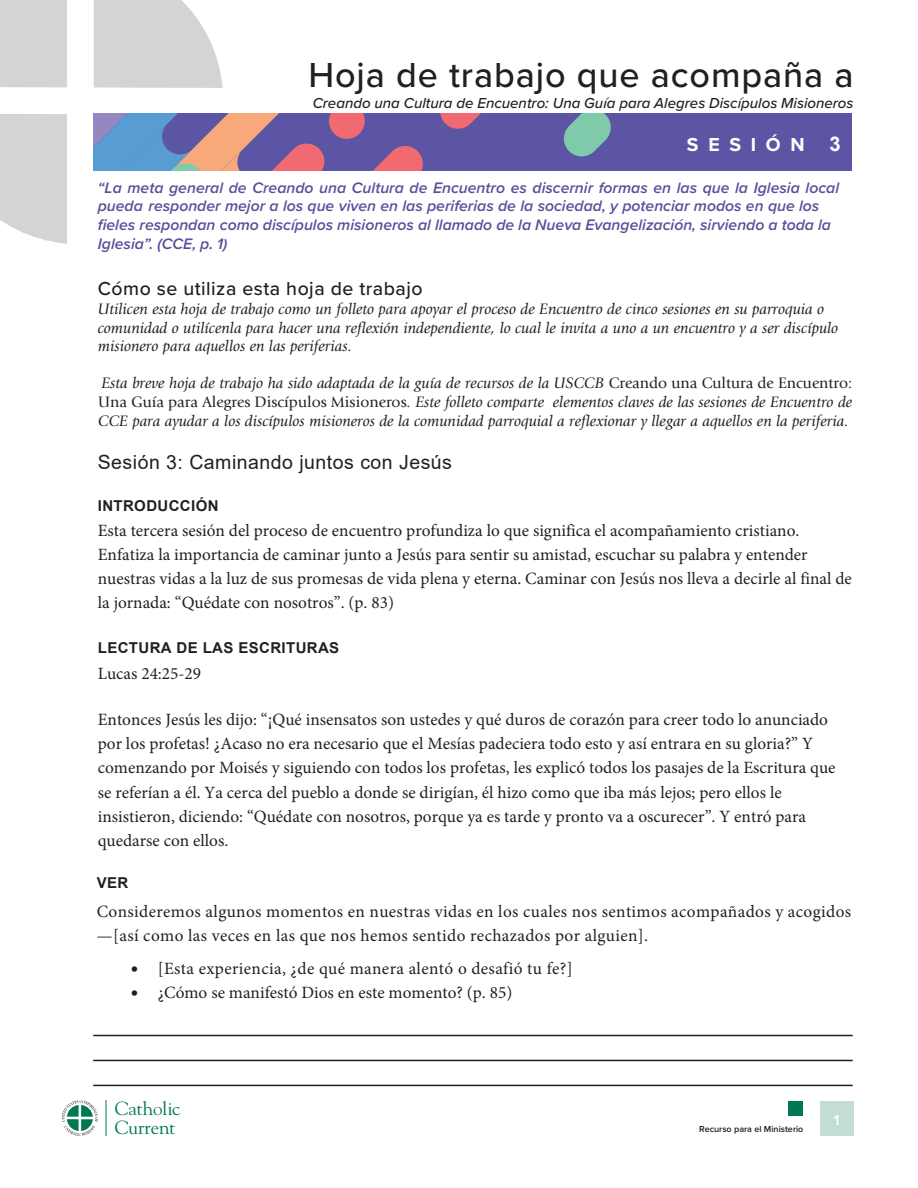
<style>
.page{position:relative;width:918px;height:1188px;background:#fff}
.page>*{position:absolute;margin:0;border:0;box-sizing:border-box;transform-origin:0 0}
.Header_32pt{font:500 36px "Proxima Nova";letter-spacing:.025em;color:#231f20}
.t1{font:19.5px "Arial";letter-spacing:.025em;color:#231f20}
.t2{font:500 19.5px "Proxima Nova";letter-spacing:.025em;color:#231f20}
.Title_-_CAPS_10pt_Ri{font:700 19.5px "Proxima Nova";letter-spacing:.5em;color:#fff}
.t3{font:18.9px/19px "Goudy Std";color:#007854}
.t4{font:17.25px/24.2px "Minion Pro";color:#231f20}
.t5{font:17.25px/24px "Minion Pro";letter-spacing:.02em;color:#231f20}
.t6{font:italic 15.75px/18.9px "Giovanni Std";color:#231f20}
.t7{font:italic 600 15.75px/18.9px "Proxima Nova";color:#5f4c9b}
.Header_32pt-2{font:italic 500 15px "Proxima Nova";color:#231f20}
.t8{font:700 15px "Arial";letter-spacing:.025em;color:#231f20}
.t9{font:600 15px "Proxima Nova";color:#fff}
.t10{font:600 9px "Proxima Nova";color:#231f20}
.s1{font-family:"Arial";font-size:20.25px}
.s2{font-size:15px}
.s3{font-style:normal}
.s4{font-family:"Giovanni Std";font-size:15px}
</style>
<div class="page">
<div style="left:94px;top:114px;width:758px;height:57px;background:#5b55a4"></div>
<svg style="left:564px;top:114px;width:47px;height:43px"></svg>
<svg style="left:94px;top:114px;width:386px;height:57px"></svg>
<div style="left:788px;top:1101px;width:15px;height:15px;background:#007854"></div>
<svg style="left:62px;top:1100px;width:36px;height:36px"></svg>
<hr style="left:106px;top:1100px;width:1px;height:36px;background:#82bba5">
<div style="left:820px;top:1101px;width:33px;height:35px;background:#c2ddd1"></div>
<div style="left:0;top:0;width:67px;height:87px;background:#d2d4d6"></div>
<svg style="left:94px;top:0;width:129px;height:88px;background:#d7d9da"></svg>
<svg style="left:0;top:114px;width:67px;height:130px;background:#d5d6d8"></svg>
<hr style="left:93px;top:1035px;width:760px;height:1px;background:#231f20">
<hr style="left:93px;top:1060px;width:760px;height:1px;background:#231f20">
<hr style="left:93px;top:1085px;width:760px;height:1px;background:#231f20">
<p class="Header_32pt" style="left:308px;top:48px;width:547px">Hoja de trabajo que acompaña a</p>
<p class="Header_32pt-2" style="left:313px;top:92px;width:542px">Creando una Cultura de Encuentro: Una Guía para Alegres Discípulos Misioneros</p>
<p class="Title_-_CAPS_10pt_Ri" style="left:687px;top:130px;width:155px">SESIÓN <span class="s1">3</span></p>
<p class="t7" style="left:98px;top:177px;width:743px">“La meta general de Creando una Cultura de Encuentro es discernir formas en las que la Iglesia local pueda responder mejor a los que viven en las periferias de la sociedad, y potenciar modos en que los fieles respondan como discípulos misioneros al llamado de la Nueva Evangelización, sirviendo a toda la Iglesia”. (CCE, p. 1<span class="s2">)</span></p>
<p class="t2" style="left:98px;top:274px;width:326px">Cómo se utiliza esta hoja de trabajo</p>
<p class="t6" style="left:98px;top:299px;width:742px">Utilicen esta hoja de trabajo como un folleto para apoyar el proceso de Encuentro de cinco sesiones en su parroquia o comunidad o utilícenla para hacer una reflexión independiente, lo cual le invita a uno a un encuentro y a ser discípulo misionero para aquellos en las periferias.</p>
<p class="t6" style="left:98px;top:374px;width:756px;text-align:justify">Esta breve hoja de trabajo ha sido adaptada de la guía de recursos de la USCCB <span class="s3">Creando una Cultura de Encuentro:<br>Una Guía para Alegres Discípulos Misioneros</span>. Este folleto comparte elementos claves de las sesiones de Encuentro de CCE para ayudar a los discípulos misioneros de la comunidad parroquial a reflexionar y llegar a aquellos en la periferia.</p>
<p class="t1" style="left:98px;top:449px;width:356px">Sesión 3: Caminando juntos con Jesús</p>
<p class="t8" style="left:98px;top:495px;width:122px">INTRODUCCIÓN</p>
<p class="t4" style="left:98px;top:519px;width:755px">Esta tercera sesión del proceso de encuentro profundiza lo que significa el acompañamiento cristiano.<br>Enfatiza la importancia de caminar junto a Jesús para sentir su amistad, escuchar su palabra y entender nuestras vidas a la luz de sus promesas de vida plena y eterna. Caminar con Jesús nos lleva a decirle al final de la jornada: “Quédate con nosotros”. (p. 83)</p>
<p class="t8" style="left:98px;top:638px;width:243px">LECTURA DE LAS ESCRITURAS</p>
<p class="t4" style="left:98px;top:661px;width:105px">Lucas 24:25-29</p>
<p class="t4" style="left:98px;top:708px;width:739px">Entonces Jesús les dijo: “¡Qué insensatos son ustedes y qué duros de corazón para creer todo lo anunciado por los profetas! ¿Acaso no era necesario que el Mesías padeciera todo esto y así entrara en su gloria?” Y comenzando por Moisés y siguiendo con todos los profetas, les explicó todos los pasajes de la Escritura que se referían a él. Ya cerca del pueblo a donde se dirigían, él hizo como que iba más lejos; pero ellos le insistieron, diciendo: “Quédate con nosotros, porque ya es tarde y pronto va a oscurecer”. Y entró para quedarse con ellos.</p>
<p class="t8" style="left:97px;top:873px;width:33px">VER</p>
<p class="t5" style="left:97px;top:900px;width:756px">Consideremos algunos momentos en nuestras vidas en los cuales nos sentimos acompañados y acogidos —[así como las veces en las que nos hemos sentido rechazados por alguien].</p>
<p class="t5" style="left:131px;top:956px;width:444px"><span class="s4">•</span> [Esta experiencia, ¿de qué manera alentó o desafió tu fe?]</p>
<p class="t4" style="left:131px;top:980px;width:383px"><span class="s4">•</span> ¿Cómo se manifestó Dios en este momento? (p. 85)</p>
<p class="t3" style="left:115px;top:1099px;width:67px">Catholic<br>Current</p>
<p class="t10" style="left:699px;top:1123px;width:106px">Recurso para el Ministerio</p>
<h2 class="t9" style="left:834px;top:1109px;width:7px">1</h2>
</div>
